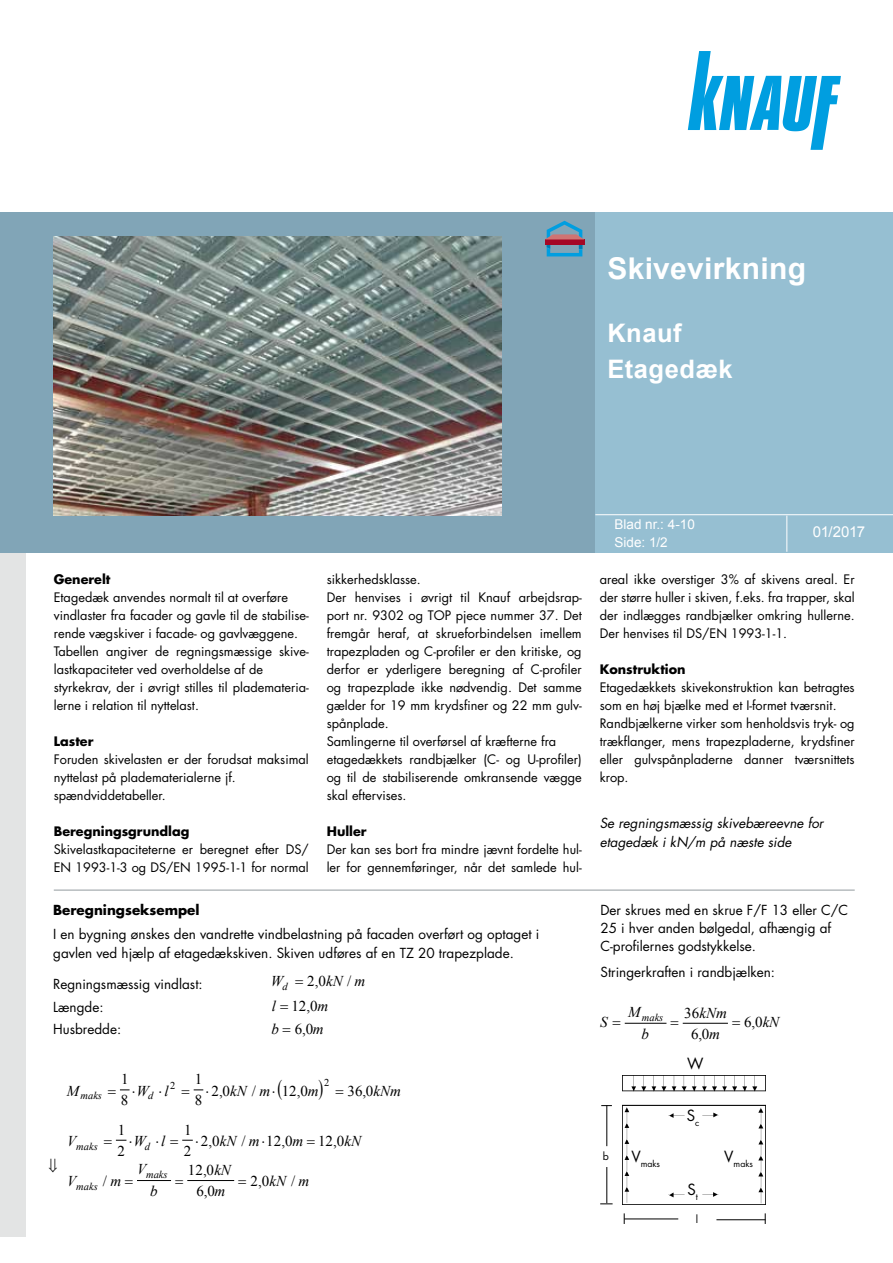
<style>
.page{position:relative;width:893px;height:1263px;background:#fff}
.page>*{position:absolute;margin:0;border:0;box-sizing:border-box;transform-origin:0 0}
.t1{font:700 30px "Arial";letter-spacing:.01em;color:#fff}
.t2{font:700 25.5px/36px "Arial";letter-spacing:.02em;color:#fff}
.t3{font:15px/21.1px "Times New Roman";color:#000}
.t4{font:italic 15px "Times New Roman";color:#000}
.t5{font:15px "Arial";letter-spacing:-.025em;color:#fff}
.t6{font:15px "Futura Std";color:#000}
.t7{font:13.5px/18px "Futura Std";color:#000}
.t8{font:italic 13.5px/19.5px "Futura Std";color:#000}
.t9{font:13.5px/18px "Arial";color:#fff}
.t10{font:700 13.5px "Futura Std";color:#000}
.t11{font:12.75px/18px "Futura Std";color:#000}
.t12{font:700 12.75px "Futura Std";color:#000}
.t13{font:italic 10.5px "Times New Roman";letter-spacing:-.005em;color:#000}
.t14{font:10.5px "Times New Roman";color:#000}
.t15{font:10.5px "Futura Std";color:#000}
.t16{font:8.7px "Futura Std";color:#000}
.s1{font-style:italic}
.s2{font-style:normal}
</style>
<div class="page">
<div style="left:0;top:213px;width:595px;height:340px;background:#81a5b7"></div>
<div style="left:595px;top:213px;width:298px;height:340px;background:#96bfd2"></div>
<div style="left:0;top:553px;width:26px;height:683px;background:#e3e4e4"></div>
<hr style="left:595px;top:514px;width:298px;height:1px;background:#fff">
<hr style="left:787px;top:516px;width:1px;height:36px;background:#fff">
<svg style="left:688px;top:51px;width:153px;height:99px"></svg>
<svg style="left:545px;top:221px;width:39px;height:35px"></svg>
<img style="left:54px;top:237px;width:448px;height:279px">
<hr style="left:137px;top:1180px;width:34px;height:1px;background:#000">
<hr style="left:188px;top:1180px;width:46px;height:1px;background:#000">
<hr style="left:625px;top:1023px;width:41px;height:1px;background:#000">
<hr style="left:683px;top:1023px;width:44px;height:1px;background:#000">
<hr style="left:607px;top:1105px;width:1px;height:41px;background:#000">
<hr style="left:607px;top:1167px;width:1px;height:36px;background:#000">
<img style="left:622px;top:1076px;width:143px;height:129px">
<hr style="left:624px;top:1219px;width:54px;height:1px;background:#000">
<hr style="left:716px;top:1219px;width:49px;height:1px;background:#000">
<svg style="left:600px;top:1203px;width:13px;height:1px"></svg>
<hr style="left:54px;top:890px;width:801px;height:1px;background:#929a9e">
<svg style="left:120px;top:1089px;width:9px;height:2px"></svg>
<svg style="left:193px;top:1089px;width:10px;height:2px"></svg>
<h1 class="t1" style="left:607px;top:248px;width:200px">Skivevirkning</h1>
<h2 class="t2" style="left:607px;top:315px;width:127px">Knauf<br>Etagedæk</h2>
<p class="t12" style="left:54px;top:570px;width:58px">Generelt</p>
<p class="t11" style="left:54px;top:588px;width:256px">Etagedæk anvendes normalt til at overføre vindlaster fra facader og gavle til de stabilise&shy;rende vægskiver i facade- og gavlvæggene.<br>Tabellen angiver de regningsmæssige skive&shy;lastkapaciteter ved overholdelse af de styrkekrav, der i øvrigt stilles til plademateria&shy;lerne i relation til nyttelast.</p>
<p class="t12" style="left:54px;top:732px;width:41px">Laster</p>
<p class="t11" style="left:54px;top:750px;width:256px">Foruden skivelasten er der forudsat maksimal nyttelast på pladematerialerne jf. spændviddetabeller.</p>
<p class="t12" style="left:54px;top:822px;width:137px">Beregningsgrundlag</p>
<p class="t11" style="left:54px;top:840px;width:256px">Skivelastkapaciteterne er beregnet efter DS/<br>EN 1993-1-3 og DS/EN 1995-1-1 for normal</p>
<p class="t11" style="left:327px;top:570px;width:256px">sikkerhedsklasse.<br>Der henvises i øvrigt til Knauf arbejdsrap&shy;port nr. 9302 og TOP pjece nummer 37. Det fremgår heraf, at skrueforbindelsen imellem trapezpladen og C-profiler er den kritiske, og derfor er yderligere beregning af C-profiler og trapezplade ikke nødvendig. Det samme gælder for 19 mm krydsfiner og 22 mm gulv&shy;spånplade.<br>Samlingerne til overførsel af kræfterne fra etagedækkets randbjælker (C- og U-profiler) og til de stabiliserende omkransende vægge skal eftervises.</p>
<p class="t12" style="left:327px;top:822px;width:41px">Huller</p>
<p class="t11" style="left:327px;top:840px;width:256px">Der kan ses bort fra mindre jævnt fordelte hul&shy;ler for gennemføringer, når det samlede hul-</p>
<p class="t10" style="left:53px;top:901px;width:148px">Beregningseksempel</p>
<p class="t7" style="left:53px;top:924px;width:488px;line-height:19.5px">I en bygning ønskes den vandrette vindbelastning på facaden overført og optaget i gavlen ved hjælp af etagedækskiven. Skiven udføres af en TZ 20 trapezplade.</p>
<p class="t7" style="left:53px;top:975px;width:151px">Regningsmæssig vindlast:</p>
<p class="t4" style="left:271px;top:971px;width:19px">W<sub>d</sub></p>
<p class="t3" style="left:307px;top:970px;width:60px">2,0<span class="s1">kN</span> / <span class="s1">m</span></p>
<p class="t7" style="left:53px;top:998px;width:52px">Længde:</p>
<p class="t3" style="left:272px;top:995px;width:58px"><span class="s1">l</span> 12,0<span class="s1">m</span></p>
<p class="t7" style="left:53px;top:1020px;width:69px">Husbredde:</p>
<p class="t3" style="left:271px;top:1018px;width:54px"><span class="s1">b</span> 6,0<span class="s1">m</span></p>
<p class="t3" style="left:121px;top:1068px;width:9px">1<br>8</p>
<p class="t3" style="left:195px;top:1068px;width:9px">1<br>8</p>
<p class="t14" style="left:170px;top:1078px;width:7px">2</p>
<p class="t14" style="left:324px;top:1075px;width:7px">2</p>
<p class="t3" style="left:219px;top:1080px;width:5px">,</p>
<p class="t13" style="left:67px;top:1089px;width:37px"><sup>M</sup>maks</p>
<p class="t4" style="left:132px;top:1080px;width:38px">⋅W<sub>d</sub> ⋅l</p>
<p class="t3" style="left:205px;top:1080px;width:115px">⋅ 2 0<span class="s1">kN m</span>⋅ 12 0<span class="s1">m</span></p>
<p class="t3" style="left:348px;top:1080px;width:55px">36 0<span class="s1">kNm</span></p>
<p class="t3" style="left:252px;top:1080px;width:6px">/</p>
<p class="t3" style="left:297px;top:1080px;width:5px">,</p>
<p class="t3" style="left:362px;top:1080px;width:5px">,</p>
<p class="t3" style="left:117px;top:1119px;width:9px">1<br>2</p>
<p class="t3" style="left:184px;top:1119px;width:9px">1<br>2</p>
<p class="t3" style="left:241px;top:1130px;width:6px">/</p>
<p class="t4" style="left:67px;top:1130px;width:11px">V</p>
<p class="t4" style="left:129px;top:1130px;width:38px">⋅W l</p>
<p class="t3" style="left:195px;top:1130px;width:110px">⋅ 2 0<span class="s1">kN m</span>⋅12 0<span class="s1">m</span></p>
<p class="t3" style="left:318px;top:1130px;width:45px">12 0<span class="s1">kN</span></p>
<p class="t4" style="left:67px;top:1171px;width:11px">V</p>
<p class="t3" style="left:103px;top:1170px;width:20px">/<span class="s1">m</span></p>
<p class="t13" style="left:76px;top:1139px;width:23px">maks</p>
<p class="t13" style="left:145px;top:1139px;width:7px">d</p>
<p class="t13" style="left:76px;top:1179px;width:23px">maks</p>
<p class="t3" style="left:209px;top:1130px;width:5px">,</p>
<p class="t3" style="left:282px;top:1130px;width:5px">,</p>
<p class="t3" style="left:333px;top:1130px;width:5px">,</p>
<p class="t3" style="left:188px;top:1159px;width:45px;text-align:center">12 0<span class="s1">kN<br></span>6 0<span class="s1">m</span></p>
<p class="t4" style="left:250px;top:1171px;width:60px"><span class="s2">2 0</span>kN m</p>
<p class="t4" style="left:137px;top:1159px;width:11px">V</p>
<p class="t13" style="left:146px;top:1167px;width:23px">maks</p>
<p class="t3" style="left:203px;top:1159px;width:6px">, ,</p>
<p class="t3" style="left:258px;top:1170px;width:5px">,</p>
<p class="t3" style="left:291px;top:1170px;width:6px">/</p>
<p class="t4" style="left:150px;top:1180px;width:9px">b</p>
<p class="t9" style="left:614px;top:516px;width:82px">Blad nr.: 4-10<br>Side: 1/2</p>
<p class="t5" style="left:813px;top:522px;width:54px">01/2017</p>
<p class="t11" style="left:600px;top:570px;width:256px;text-align:justify">areal ikke overstiger 3% af skivens areal. Er der større huller i skiven, f.eks. fra trapper, skal der indlægges randbjælker omkring hullerne.<br>Der henvises til DS/EN 1993-1-1.</p>
<p class="t12" style="left:600px;top:660px;width:87px">Konstruktion</p>
<p class="t11" style="left:600px;top:678px;width:256px">Etagedækkets skivekonstruktion kan betragtes som en høj bjælke med et I-formet tværsnit.<br>Randbjælkerne virker som henholdsvis tryk- og trækflanger, mens trapezpladerne, krydsfiner eller gulvspånpladerne danner tværsnittets krop.</p>
<p class="t8" style="left:600px;top:813px;width:225px">Se regningsmæssig skivebæreevne for etagedæk i kN/m på næste side</p>
<p class="t7" style="left:600px;top:901px;width:249px">Der skrues med en skrue F/F 13 eller C/C<br>25 i hver anden bølgedal, afhængig af<br>C-profilernes godstykkelse.</p>
<p class="t7" style="left:600px;top:964px;width:176px">Stringerkraften i randbjælken:</p>
<p class="t4" style="left:600px;top:1012px;width:9px">S</p>
<p class="t3" style="left:684px;top:1002px;width:44px;text-align:center">36<span class="s1">kNm<br></span>6 0<span class="s1">m</span></p>
<p class="t3" style="left:744px;top:1011px;width:37px">6 0<span class="s1">kN</span></p>
<p class="t4" style="left:628px;top:1002px;width:14px">M</p>
<p class="t4" style="left:642px;top:1023px;width:9px">b</p>
<p class="t13" style="left:642px;top:1010px;width:23px">maks</p>
<p class="t3" style="left:751px;top:1011px;width:5px">,</p>
<p class="t3" style="left:698px;top:1023px;width:5px">,</p>
<p class="t6" style="left:687px;top:1054px;width:18px">W</p>
<p class="t15" style="left:603px;top:1149px;width:8px">b</p>
<p class="t6" style="left:687px;top:1106px;width:14px">S<sub>c</sub></p>
<p class="t16" style="left:631px;top:1158px;width:30px"><sup>V</sup>maks</p>
<p class="t16" style="left:724px;top:1158px;width:30px"><sup>V</sup>maks</p>
<p class="t6" style="left:687px;top:1180px;width:12px">S<sub>t</sub></p>
<p class="t15" style="left:696px;top:1212px;width:4px">l</p>
</div>
